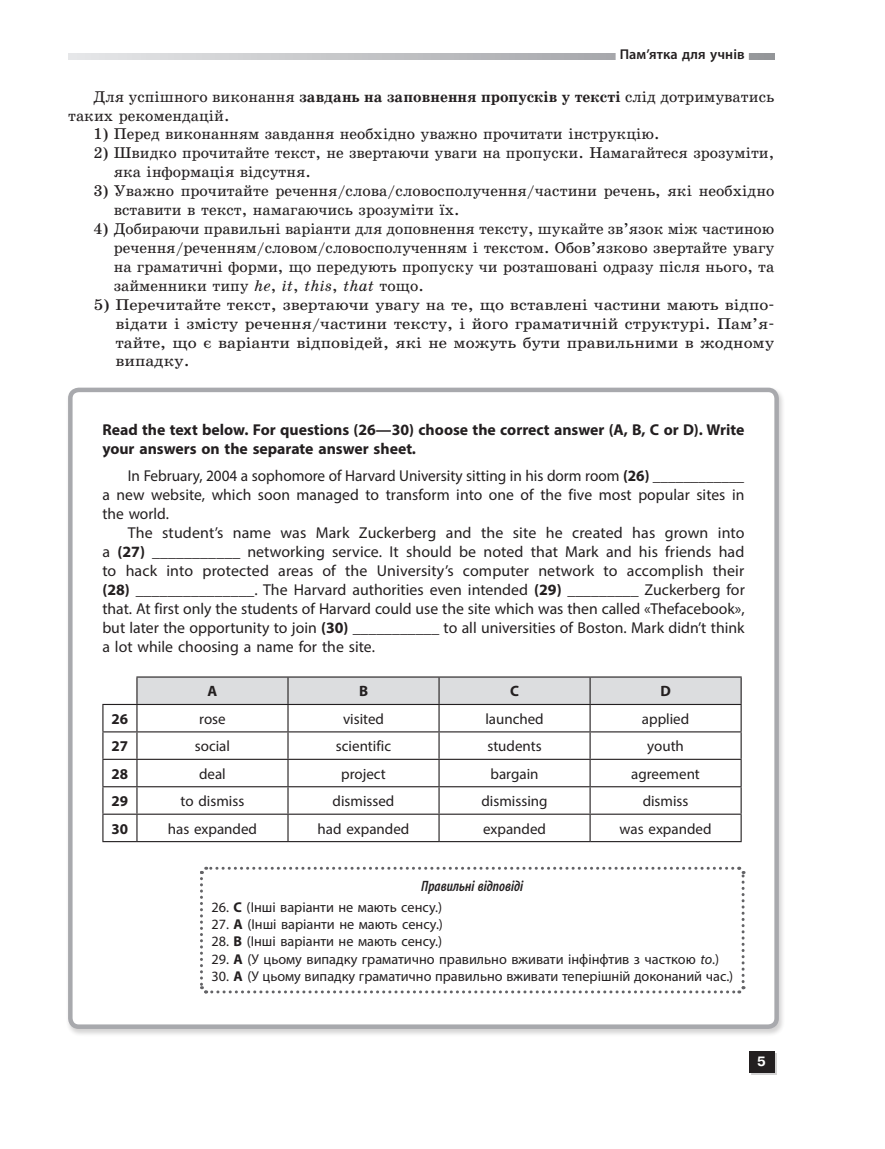
<style>
.page{position:relative;width:885px;height:1149px;background:#fff}
.page>*{position:absolute;margin:0;border:0;box-sizing:border-box;transform-origin:0 0}
.t1{font:15.75px/18.9px "Myriad Pro";color:#231f20;text-align:justify}
.t2{font:15.75px/18.9px "School Book C";color:#231f20}
.t3{font:15.75px/18.9px "School Book C";color:#231f20;text-align:justify;scale:1.08 1}
.t4{font:700 15.75px/18.9px "Myriad Pro";color:#231f20}
.t5{font:15px "Myriad Pro";color:#231f20}
.t6{font:italic 600 condensed 15px "Myriad Pro";color:#231f20}
.t7{font:700 15px "Myriad Pro";color:#231f20}
.t8{font:14.25px "Myriad Pro";color:#231f20}
.t9{font:600 14.25px "Myriad Pro";letter-spacing:.005em;color:#231f20}
.t10{font:700 13.5px "Pragmatica C";color:#fff}
.s1{font-weight:700}
.s2{font-style:italic}
</style>
<div class="page">
<div style="left:750px;top:1052px;width:26px;height:22px;background:#231f20"></div>
<div style="left:748px;top:1050px;width:26px;height:21px;background:#231f20"></div>
<svg style="left:68px;top:53px;width:706px;height:7px;background:#c4c5c7"></svg>
<div style="left:615px;top:51px;width:133px;height:13px;background:#fff"></div>
<div style="left:65px;top:386px;width:720px;height:650px;background:#231f20;opacity:.2"></div>
<div style="left:70px;top:390px;width:706px;height:636px;background:#fff;border-radius:9px"></div>
<hr style="left:102px;top:703px;width:35px;height:1px;background:#231f20">
<hr style="left:102px;top:731px;width:35px;height:1px;background:#231f20">
<hr style="left:102px;top:758px;width:35px;height:1px;background:#231f20">
<hr style="left:102px;top:786px;width:35px;height:1px;background:#231f20">
<hr style="left:102px;top:813px;width:35px;height:1px;background:#231f20">
<svg style="left:102px;top:704px;width:1px;height:136px"></svg>
<svg style="left:136px;top:676px;width:605px;height:164px"></svg>
<hr style="left:102px;top:840px;width:35px;height:1px;background:#231f20">
<hr style="left:137px;top:840px;width:151px;height:1px;background:#231f20">
<hr style="left:288px;top:840px;width:151px;height:1px;background:#231f20">
<hr style="left:439px;top:840px;width:151px;height:1px;background:#231f20">
<hr style="left:590px;top:840px;width:151px;height:1px;background:#231f20">
<svg style="left:200px;top:866px;width:546px;height:128px"></svg>
<div style="left:68px;top:387px;width:710px;height:641px;border:4px solid #a8a9ad;border-radius:9px"></div>
<p class="t9" style="left:619px;top:45px;width:126px">Пам’ятка для учнів</p>
<p class="t2" style="left:68px;top:87px;width:707px;text-indent:26px">Для успішного виконання <span class="s1">завдань на заповнення пропусків у тексті</span> слід дотримуватись таких рекомендацій.</p>
<p class="t2" style="left:94px;top:125px;width:567px">1) Перед виконанням завдання необхідно уважно прочитати інструкцію.</p>
<p class="t2" style="left:114px;top:144px;width:662px;text-indent:-20px">2) Швидко прочитайте текст, не звертаючи уваги на пропуски. Намагайтеся зрозуміти, яка інформація відсутня.</p>
<p class="t2" style="left:114px;top:181px;width:662px;text-indent:-20px">3) Уважно прочитайте речення/слова/словосполучення/частини речень, які необхідно вставити в текст, намагаючись зрозуміти їх.</p>
<p class="t2" style="left:114px;top:219px;width:662px;text-align:justify;text-indent:-20px">4) Добираючи правильні варіанти для доповнення тексту, шукайте зв’язок між частиною речення/реченням/словом/словосполученням і текстом. Обов’язково звертайте увагу на граматичні форми, що передують пропуску чи розташовані одразу після нього, та займенники типу <span class="s2">he</span>, <span class="s2">it</span>, <span class="s2">this</span>, <span class="s2">that</span> тощо.</p>
<p class="t3" style="left:115px;top:295px;width:611px;text-indent:-22px">5) Перечитайте текст, звертаючи увагу на те, що вставлені частини мають відпо&shy;відати і змісту речення/частини тексту, і його граматичній структурі. Пам’я&shy;тайте, що є варіанти відповідей, які не можуть бути правильними в жодному випадку.</p>
<p class="t4" style="left:102px;top:419px;width:643px">Read the text below. For questions (26—30) choose the correct answer (A, B, C or D). Write your answers on the separate answer sheet.</p>
<p class="t1" style="left:102px;top:466px;width:643px;text-indent:26px">In February, 2004 a sophomore of Harvard University sitting in his dorm room <span class="s1">(26) ____________ </span>a new website, which soon managed to transform into one of the five most popular sites in the world.</p>
<p class="t1" style="left:102px;top:523px;width:644px;text-indent:26px">The student’s name was Mark Zuckerberg and the site he created has grown into a <span class="s1">(27) ___________</span> networking service. It should be noted that Mark and his friends had to hack into protected areas of the University’s computer network to accomplish their <span class="s1">(28) _______________</span>. The Harvard authorities even intended <span class="s1">(29) _________</span> Zuckerberg for that. At first only the students of Harvard could use the site which was then called «Thefacebook», but later the opportunity to join <span class="s1">(30) ___________</span> to all universities of Boston. Mark didn’t think a lot while choosing a name for the site.</p>
<p class="t7" style="left:207px;top:681px;width:11px">A</p>
<p class="t7" style="left:359px;top:681px;width:11px">B</p>
<p class="t7" style="left:510px;top:681px;width:10px">C</p>
<p class="t7" style="left:660px;top:681px;width:12px">D</p>
<p class="t7" style="left:112px;top:708px;width:18px">26</p>
<p class="t5" style="left:199px;top:709px;width:28px">rose</p>
<p class="t5" style="left:343px;top:709px;width:43px">visited</p>
<p class="t5" style="left:485px;top:709px;width:60px">launched</p>
<p class="t5" style="left:642px;top:709px;width:49px">applied</p>
<p class="t7" style="left:112px;top:736px;width:18px">27</p>
<p class="t5" style="left:195px;top:736px;width:37px">social</p>
<p class="t5" style="left:336px;top:736px;width:57px">scientific</p>
<p class="t5" style="left:487px;top:736px;width:56px">students</p>
<p class="t5" style="left:647px;top:736px;width:38px">youth</p>
<p class="t7" style="left:112px;top:763px;width:18px">28</p>
<p class="t5" style="left:199px;top:764px;width:28px">deal</p>
<p class="t5" style="left:341px;top:764px;width:46px">project</p>
<p class="t5" style="left:490px;top:764px;width:49px">bargain</p>
<p class="t5" style="left:631px;top:764px;width:70px">agreement</p>
<p class="t7" style="left:112px;top:791px;width:18px">29</p>
<p class="t5" style="left:180px;top:791px;width:65px">to dismiss</p>
<p class="t5" style="left:332px;top:791px;width:63px">dismissed</p>
<p class="t5" style="left:481px;top:791px;width:68px">dismissing</p>
<p class="t5" style="left:642px;top:791px;width:47px">dismiss</p>
<p class="t7" style="left:112px;top:818px;width:18px">30</p>
<p class="t5" style="left:168px;top:819px;width:91px">has expanded</p>
<p class="t5" style="left:317px;top:819px;width:93px">had expanded</p>
<p class="t5" style="left:483px;top:819px;width:64px">expanded</p>
<p class="t5" style="left:619px;top:819px;width:93px">was expanded</p>
<p class="t6" style="left:421px;top:876px;width:103px">Правильні відповіді</p>
<p class="t8" style="left:211px;top:898px;width:232px">26. <span class="s1">C</span> (Інші варіанти не мають сенсу.)</p>
<p class="t8" style="left:211px;top:915px;width:233px">27. <span class="s1">A</span> (Інші варіанти не мають сенсу.)</p>
<p class="t8" style="left:211px;top:932px;width:232px">28. <span class="s1">B</span> (Інші варіанти не мають сенсу.)</p>
<p class="t8" style="left:211px;top:949px;width:509px">29. <span class="s1">A</span> (У цьому випадку граматично правильно вживати інфінфтив з часткою <span class="s2">to</span>.)</p>
<p class="t8" style="left:211px;top:966px;width:523px">30. <span class="s1">A</span> (У цьому випадку граматично правильно вживати теперішній доконаний час.)</p>
<p class="t10" style="left:757px;top:1053px;width:10px">5</p>
</div>
